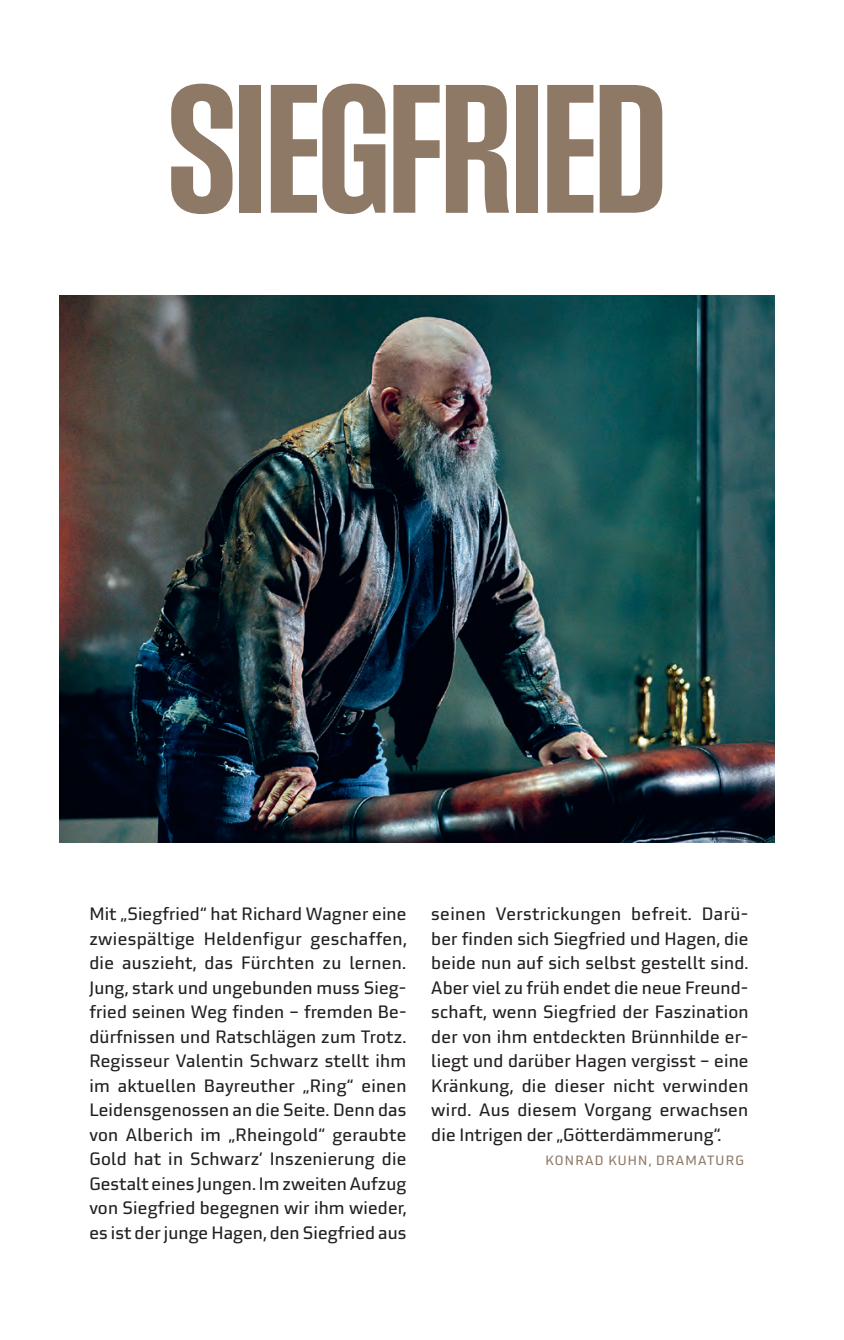
<style>
.page{position:relative;width:844px;height:1340px;background:#fff}
.page>*{position:absolute;margin:0;border:0;box-sizing:border-box;transform-origin:0 0}
.t1{font:192.5px "Field Gothic No.35 Bold X Cond";letter-spacing:-.02em;color:#8e7866}
.t2{font:17.5px/24.5px "Utility Pro";letter-spacing:.005em;color:#231f20;text-align:justify}
.t3{font:13.12px "Utility Pro";letter-spacing:.09em;color:#8e7866}
</style>
<div class="page">
<img style="left:60px;top:295px;width:714px;height:547px">
<h1 class="t1" style="left:166px;top:52px;width:503px">SIEGFRIED</h1>
<p class="t2" style="left:89px;top:900px;width:319px">Mit „Siegfried“ hat Richard Wagner eine zwiespältige Heldenfigur geschaffen, die auszieht, das Fürchten zu lernen.<br>Jung, stark und ungebunden muss Sieg&shy;fried seinen Weg finden – fremden Be&shy;dürfnissen und Ratschlägen zum Trotz.<br>Regisseur Valentin Schwarz stellt ihm im aktuellen Bayreuther „Ring“ einen Leidensgenossen an die Seite. Denn das von Alberich im „Rheingold“ geraubte Gold hat in Schwarz’ Inszenierung die Gestalt eines Jungen. Im zweiten Aufzug von Siegfried begegnen wir ihm wieder, es ist der junge Hagen, den Siegfried aus</p>
<p class="t2" style="left:431px;top:900px;width:319px">seinen Verstrickungen befreit. Darü&shy;ber finden sich Siegfried und Hagen, die beide nun auf sich selbst gestellt sind.<br>Aber viel zu früh endet die neue Freund&shy;schaft, wenn Siegfried der Faszination der von ihm entdeckten Brünnhilde er&shy;liegt und darüber Hagen vergisst – eine Kränkung, die dieser nicht verwinden wird. Aus diesem Vorgang erwachsen die Intrigen der „Götterdämmerung“.</p>
<p class="t3" style="left:545px;top:1150px;width:200px">KONRAD KUHN, DRAMATURG</p>
</div>
